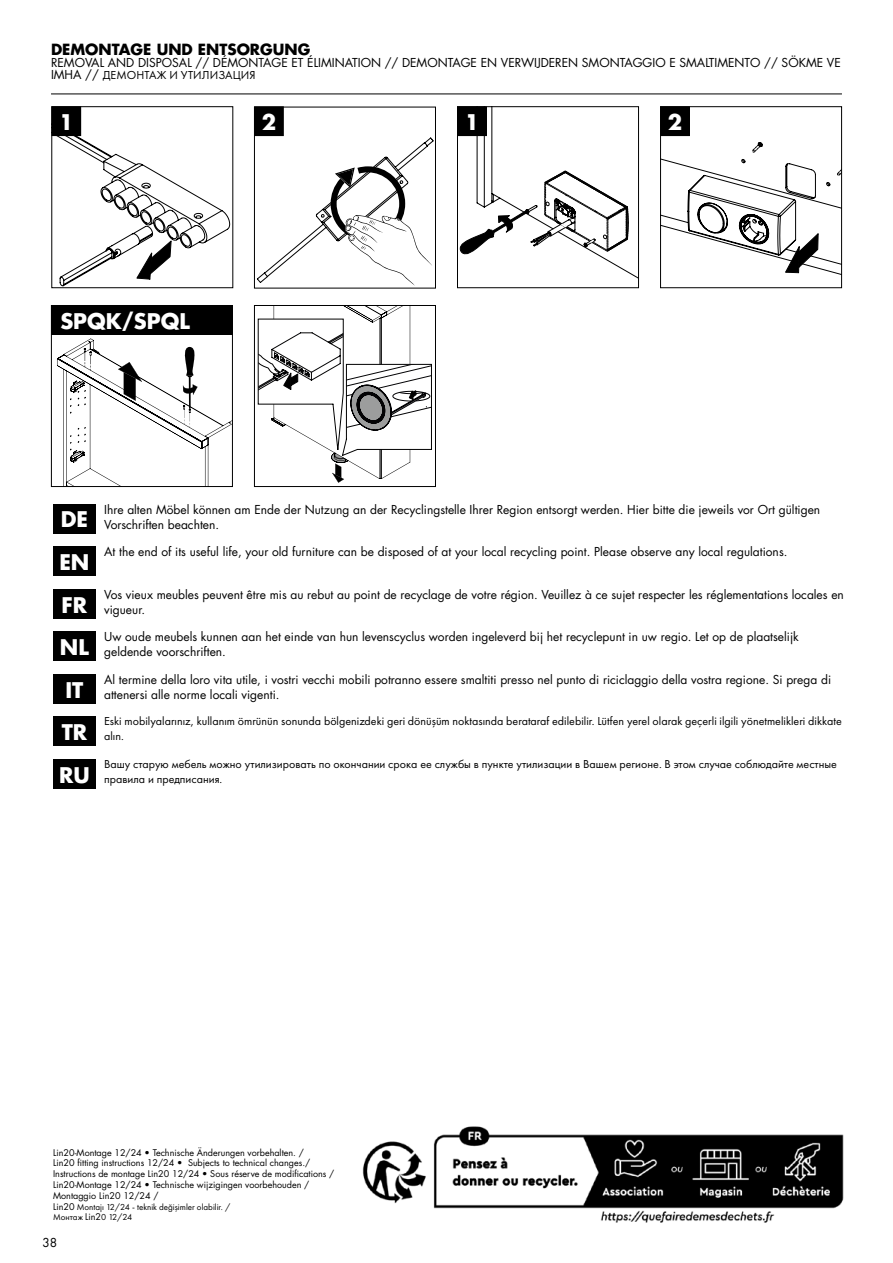
<style>
.page{position:relative;width:893px;height:1263px;background:#fff}
.page>*{position:absolute;margin:0;border:0;box-sizing:border-box;transform-origin:0 0}
.t1{font:700 21px "Futura Std";color:#fff}
.t2{font:700 15px "Futura Std";color:#000}
.t3{font:12px/15px "Futura Std";color:#000}
.t4{font:12px/15px "Futura New";color:#000}
.t5{font:9px/10.8px "Futura Std";color:#000}
.t6{font:9px/10.8px "Futura New";color:#000}
.s1{font-family:"Futura Std"}
.s2{font-weight:700;font-size:21px;color:#fff}
.s3{font-family:"Futura Std";font-weight:700;font-size:21px;color:#fff}
</style>
<div class="page">
<div style="left:254px;top:107px;width:182px;height:181px;border:1px solid #000"></div>
<svg style="left:257px;top:137px;width:177px;height:149px"></svg>
<div style="left:255px;top:107px;width:28px;height:28px;background:#000"></div>
<div style="left:254px;top:106px;width:30px;height:30px;border:2px solid #000"></div>
<div style="left:51px;top:106px;width:182px;height:182px;border:1px solid #000"></div>
<svg style="left:52px;top:123px;width:178px;height:163px"></svg>
<div style="left:52px;top:107px;width:28px;height:28px;background:#000"></div>
<div style="left:51px;top:106px;width:30px;height:30px;border:2px solid #000"></div>
<svg style="left:459px;top:108px;width:178px;height:170px"></svg>
<div style="left:457px;top:106px;width:182px;height:182px;border:1px solid #000"></div>
<div style="left:458px;top:107px;width:28px;height:28px;background:#000"></div>
<div style="left:457px;top:106px;width:30px;height:30px;border:2px solid #000"></div>
<div style="left:661px;top:107px;width:28px;height:28px;background:#000"></div>
<div style="left:660px;top:106px;width:30px;height:30px;border:2px solid #000"></div>
<svg style="left:660px;top:129px;width:182px;height:160px"></svg>
<svg style="left:57px;top:338px;width:174px;height:147px"></svg>
<div style="left:51px;top:305px;width:182px;height:182px;border:1px solid #000"></div>
<div style="left:51px;top:305px;width:182px;height:30px;background:#000"></div>
<hr style="left:51px;top:94px;width:791px;height:1px;background:#000">
<div style="left:53px;top:504px;width:43px;height:30px;background:#000"></div>
<div style="left:53px;top:716px;width:43px;height:30px;background:#000"></div>
<div style="left:53px;top:674px;width:43px;height:30px;background:#000"></div>
<div style="left:53px;top:631px;width:43px;height:30px;background:#000"></div>
<div style="left:53px;top:589px;width:43px;height:30px;background:#000"></div>
<div style="left:53px;top:546px;width:43px;height:30px;background:#000"></div>
<div style="left:53px;top:759px;width:43px;height:30px;background:#000"></div>
<div style="left:254px;top:305px;width:182px;height:182px;border:1px solid #000"></div>
<svg style="left:257px;top:305px;width:175px;height:178px"></svg>
<img style="left:362px;top:1126px;width:482px;height:97px">
<p class="t2" style="left:51px;top:39px;width:261px">DEMONTAGE UND ENTSORGUNG</p>
<p class="t3" style="left:51px;top:55px;width:791px">REMOVAL AND DISPOSAL // DÉMONTAGE ET ÉLIMINATION // DEMONTAGE EN VERWIJDEREN SMONTAGGIO E SMALTIMENTO // SÖKME VE</p>
<p class="t4" style="left:51px;top:67px;width:206px"><span class="s1">IMHA //</span> ДЕМОНТАЖ И УТИЛИЗАЦИЯ</p>
<h1 class="t1" style="left:59px;top:108px;width:16px">1</h1>
<h1 class="t1" style="left:262px;top:108px;width:16px">2</h1>
<h1 class="t1" style="left:465px;top:108px;width:16px">1</h1>
<h1 class="t1" style="left:668px;top:108px;width:16px">2</h1>
<h1 class="t1" style="left:60px;top:307px;width:131px">SPQK/SPQL</h1>
<p class="t3" style="left:61px;top:502px;width:761px;text-indent:43px">Ihre alten Möbel können am Ende der Nutzung an der Recyclingstelle Ihrer Region entsorgt werden. Hier bitte die jeweils vor Ort gültigen<br><span class="s2">DE</span> Vorschriften beachten.</p>
<h1 class="t1" style="left:59px;top:548px;width:32px">EN</h1>
<p class="t3" style="left:104px;top:545px;width:685px">At the end of its useful life, your old furniture can be disposed of at your local recycling point. Please observe any local regulations.</p>
<p class="t3" style="left:62px;top:587px;width:784px;text-indent:43px">Vos vieux meubles peuvent être mis au rebut au point de recyclage de votre région. Veuillez à ce sujet respecter les réglementations locales en<br><span class="s2">FR</span> vigueur.</p>
<p class="t3" style="left:60px;top:630px;width:740px;text-indent:44px">Uw oude meubels kunnen aan het einde van hun levenscyclus worden ingeleverd bij het recyclepunt in uw regio. Let op de plaatselijk<br><span class="s2">NL</span> geldende voorschriften.</p>
<p class="t3" style="left:65px;top:672px;width:767px;text-indent:39px">Al termine della loro vita utile, i vostri vecchi mobili potranno essere smaltiti presso nel punto di riciclaggio della vostra regione. Si prega di<br><span class="s2">IT</span> attenersi alle norme locali vigenti.</p>
<p class="t4" style="left:62px;top:714px;width:782px;text-indent:43px">Eski mobilyalarınız, kullanım ömrünün sonunda bölgenizdeki geri dönüşüm noktasında berataraf edilebilir. Lütfen yerel olarak geçerli ilgili yönetmelikleri dikkate<br><span class="s3">TR</span> alın.</p>
<p class="t4" style="left:59px;top:756px;width:779px;text-indent:45px">Вашу старую мебель можно утилизировать по окончании срока ее службы в пункте утилизации в Вашем регионе. В этом случае соблюдайте местные<br><span class="s3">RU</span> правила и предписания.</p>
<p class="t5" style="left:53px;top:1147px;width:283px">Lin20-Montage 12/24 • Technische Änderungen vorbehalten. /<br>Lin20 fitting instructions 12/24 • Subjects to technical changes./ Instructions de montage Lin20 12/24 • Sous réserve de modifications / Lin20-Montage 12/24 • Technische wijzigingen voorbehouden / Montaggio Lin20 12/24 /</p>
<p class="t6" style="left:53px;top:1201px;width:179px"><span class="s1">Lin20</span> Montajı 12/24 - teknik değişimler olabilir. /<br>Монтаж <span class="s1">Lin2</span>0 12/24</p>
<p class="t3" style="left:43px;top:1235px;width:16px">38</p>
</div>
